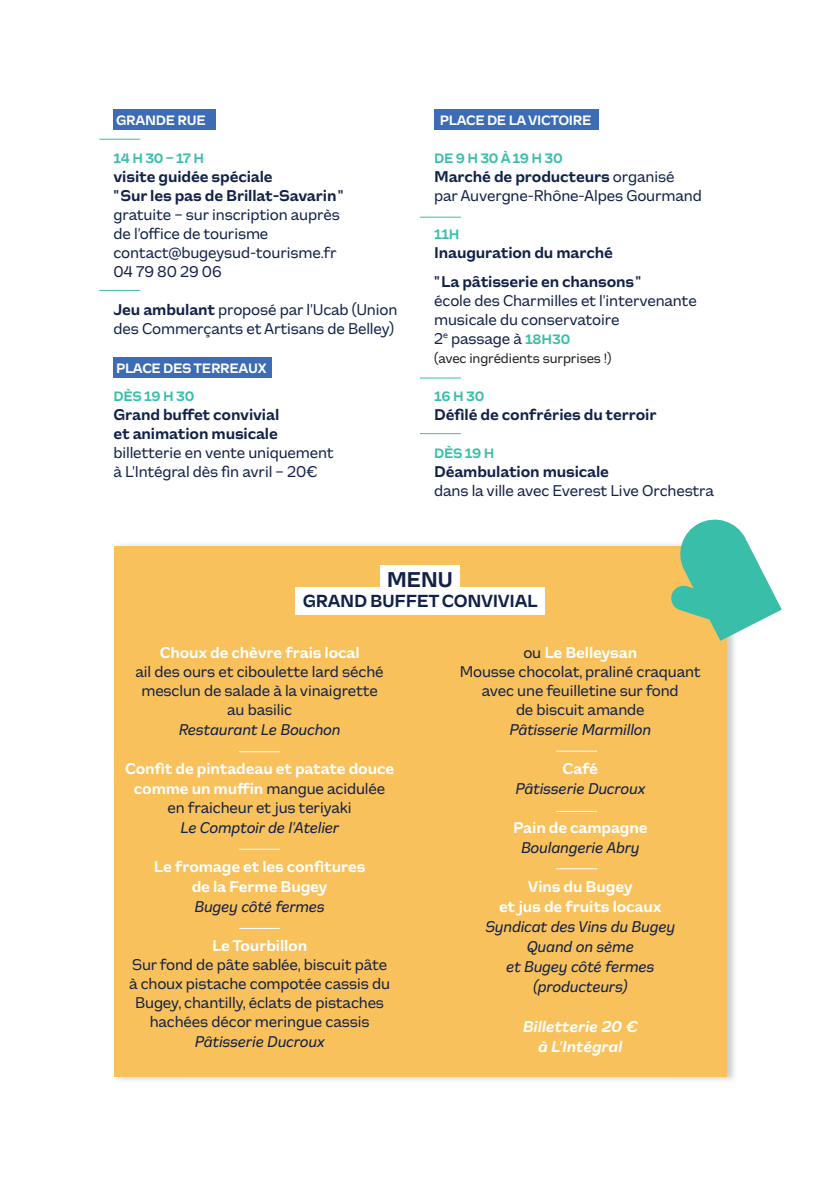
<style>
.page{position:relative;width:840px;height:1191px;background:#fff}
.page>*{position:absolute;margin:0;border:0;box-sizing:border-box;transform-origin:0 0}
.t1{font:700 22px "CA Slalom";color:#122148}
.t2{font:700 18px "CA Slalom";letter-spacing:-.02em;color:#122148}
.t3{font:16px/19px "CA Slalom";letter-spacing:-.01em;color:#122148}
.t4{font:700 16px/19.4px "CA Slalom";letter-spacing:-.01em;color:#fff;text-align:center}
.t5{font:italic 16px/20px "CA Slalom";letter-spacing:-.01em;color:#122148;text-align:center}
.t6{font:700 16px/19px "CA Slalom";letter-spacing:-.01em;color:#122148}
.t7{font:italic 700 16px/20px "CA Slalom";letter-spacing:-.01em;color:#fff;text-align:center}
.t8{font:700 14px "CA Slalom";letter-spacing:-.02em;color:#39bea9}
.t9{font:700 14px "CA Slalom";letter-spacing:-.02em;color:#fff}
.t10{font:14px "CA Slalom";letter-spacing:-.01em;color:#231f20}
.s1{font-weight:700}
.s2{font-weight:700;font-size:14px;color:#fff}
.s3{font-weight:700;font-size:14px;color:#39bea9}
.s4{font-weight:400;color:#122148}
.s5{font-weight:700;color:#fff}
</style>
<div class="page">
<img style="left:668px;top:641px;width:67px;height:440px">
<img style="left:182px;top:1076px;width:486px;height:5px">
<div style="left:113px;top:546px;width:613px;height:530px;background:#f9c15b"></div>
<div style="left:113px;top:109px;width:102px;height:21px;background:#3b6cb5"></div>
<div style="left:434px;top:109px;width:164px;height:21px;background:#3b6cb5"></div>
<div style="left:380px;top:565px;width:79px;height:27px;background:#fff"></div>
<div style="left:295px;top:587px;width:249px;height:28px;background:#fff"></div>
<hr style="left:99px;top:139px;width:41px;height:1px;background:#39bea9">
<hr style="left:99px;top:290px;width:41px;height:1px;background:#39bea9">
<hr style="left:420px;top:217px;width:40px;height:1px;background:#39bea9">
<hr style="left:420px;top:378px;width:40px;height:1px;background:#39bea9">
<hr style="left:420px;top:433px;width:40px;height:1px;background:#39bea9">
<hr style="left:239px;top:751px;width:41px;height:1px;background:#fff">
<hr style="left:239px;top:849px;width:41px;height:1px;background:#fff">
<hr style="left:239px;top:928px;width:41px;height:1px;background:#fff">
<hr style="left:556px;top:751px;width:40px;height:1px;background:#fff">
<hr style="left:556px;top:811px;width:40px;height:1px;background:#fff">
<hr style="left:556px;top:868px;width:40px;height:1px;background:#fff">
<div style="left:113px;top:357px;width:159px;height:20px;background:#3b6cb5"></div>
<svg style="left:669px;top:519px;width:112px;height:122px"></svg>
<p class="t9" style="left:116px;top:109px;width:91px">GRANDE RUE</p>
<p class="t8" style="left:113px;top:147px;width:92px">14 H 30 – 17 H</p>
<p class="t6" style="left:113px;top:166px;width:231px">visite guidée spéciale<br>" Sur les pas de Brillat-Savarin "</p>
<p class="t3" style="left:113px;top:204px;width:228px">gratuite – sur inscription auprès de l’office de tourisme contact@bugeysud-tourisme.fr<br>04 79 80 29 06</p>
<p class="t3" style="left:113px;top:299px;width:285px"><span class="s1">Jeu ambulant</span> proposé par l’Ucab (Union des Commerçants et Artisans de Belley)</p>
<p class="t9" style="left:116px;top:357px;width:152px">PLACE DES TERREAUX</p>
<p class="t8" style="left:113px;top:385px;width:82px">DÈS 19 H 30</p>
<p class="t6" style="left:113px;top:404px;width:167px">Grand buffet convivial et animation musicale</p>
<p class="t3" style="left:113px;top:442px;width:222px">billetterie en vente uniquement à L’Intégral dès fin avril – 20€<span class="s2">L</span></p>
<p class="t9" style="left:439px;top:109px;width:153px">PLACE DE LA VICTOIRE</p>
<p class="t8" style="left:434px;top:147px;width:130px">DE 9 H 30 À 19 H 30</p>
<p class="t3" style="left:434px;top:166px;width:269px"><span class="s1">Marché de producteurs</span> organisé par Auvergne-Rhône-Alpes Gourmand</p>
<p class="t8" style="left:434px;top:223px;width:27px">11H</p>
<p class="t6" style="left:434px;top:237px;width:208px;line-height:29px">Inauguration du marché<br>" La pâtisserie en chansons "</p>
<p class="t3" style="left:434px;top:290px;width:264px">école des Charmilles et l’intervenante musicale du conservatoire<br>2<sup>e</sup> passage à <span class="s3">18H30</span></p>
<p class="t10" style="left:434px;top:348px;width:179px">(avec ingrédients surprises !)</p>
<p class="t8" style="left:434px;top:385px;width:52px">16 H 30</p>
<p class="t6" style="left:434px;top:404px;width:224px">Défilé de confréries du terroir</p>
<p class="t8" style="left:434px;top:442px;width:62px">DÈS 19 H</p>
<p class="t6" style="left:434px;top:461px;width:176px">Déambulation musicale</p>
<p class="t3" style="left:434px;top:480px;width:281px">dans la ville avec Everest Live Orchestra</p>
<h1 class="t1" style="left:386px;top:563px;width:68px">MENU</h1>
<p class="t2" style="left:303px;top:587px;width:236px">GRAND BUFFET CONVIVIAL</p>
<p class="t4" style="left:159px;top:642px;width:201px">Choux de chèvre frais local</p>
<p class="t3" style="left:135px;top:661px;width:249px;text-align:center">ail des ours et ciboulette lard séché mesclun de salade à la vinaigrette au basilic</p>
<p class="t5" style="left:178px;top:719px;width:163px">Restaurant Le Bouchon</p>
<p class="t4" style="left:125px;top:758px;width:270px">Confit de pintadeau et patate douce comme un muffin <span class="s4">mangue acidulée en fraicheur et jus teriyaki</span></p>
<p class="t5" style="left:180px;top:817px;width:160px">Le Comptoir de l’Atelier</p>
<p class="t4" style="left:154px;top:856px;width:213px;line-height:20px">Le fromage et les confitures de la Ferme Bugey</p>
<p class="t5" style="left:194px;top:896px;width:132px">Bugey côté fermes</p>
<p class="t4" style="left:212px;top:935px;width:97px">Le Tourbillon</p>
<p class="t3" style="left:129px;top:954px;width:262px;text-align:center">Sur fond de pâte sablée, biscuit pâte à choux pistache compotée cassis du Bugey, chantilly, éclats de pistaches hachées décor meringue cassis</p>
<p class="t5" style="left:195px;top:1031px;width:131px">Pâtisserie Ducroux</p>
<p class="t3" style="left:459px;top:642px;width:242px;text-align:center">ou <span class="s5">Le Belleysan<br></span>Mousse chocolat, praliné craquant avec une feuilletine sur fond<br>de biscuit amande</p>
<p class="t5" style="left:509px;top:719px;width:143px">Pâtisserie Marmillon</p>
<p class="t4" style="left:562px;top:758px;width:37px">Café</p>
<p class="t5" style="left:515px;top:778px;width:131px">Pâtisserie Ducroux</p>
<p class="t4" style="left:512px;top:817px;width:136px">Pain de campagne</p>
<p class="t5" style="left:520px;top:837px;width:120px">Boulangerie Abry</p>
<p class="t4" style="left:498px;top:876px;width:164px;line-height:20px">Vins du Bugey<br>et jus de fruits locaux</p>
<p class="t5" style="left:485px;top:916px;width:191px">Syndicat des Vins du Bugey<br>Quand on sème<br>et Bugey côté fermes (producteurs)</p>
<p class="t7" style="left:522px;top:1016px;width:117px">Billetterie 20 € à L’Intégral</p>
</div>
